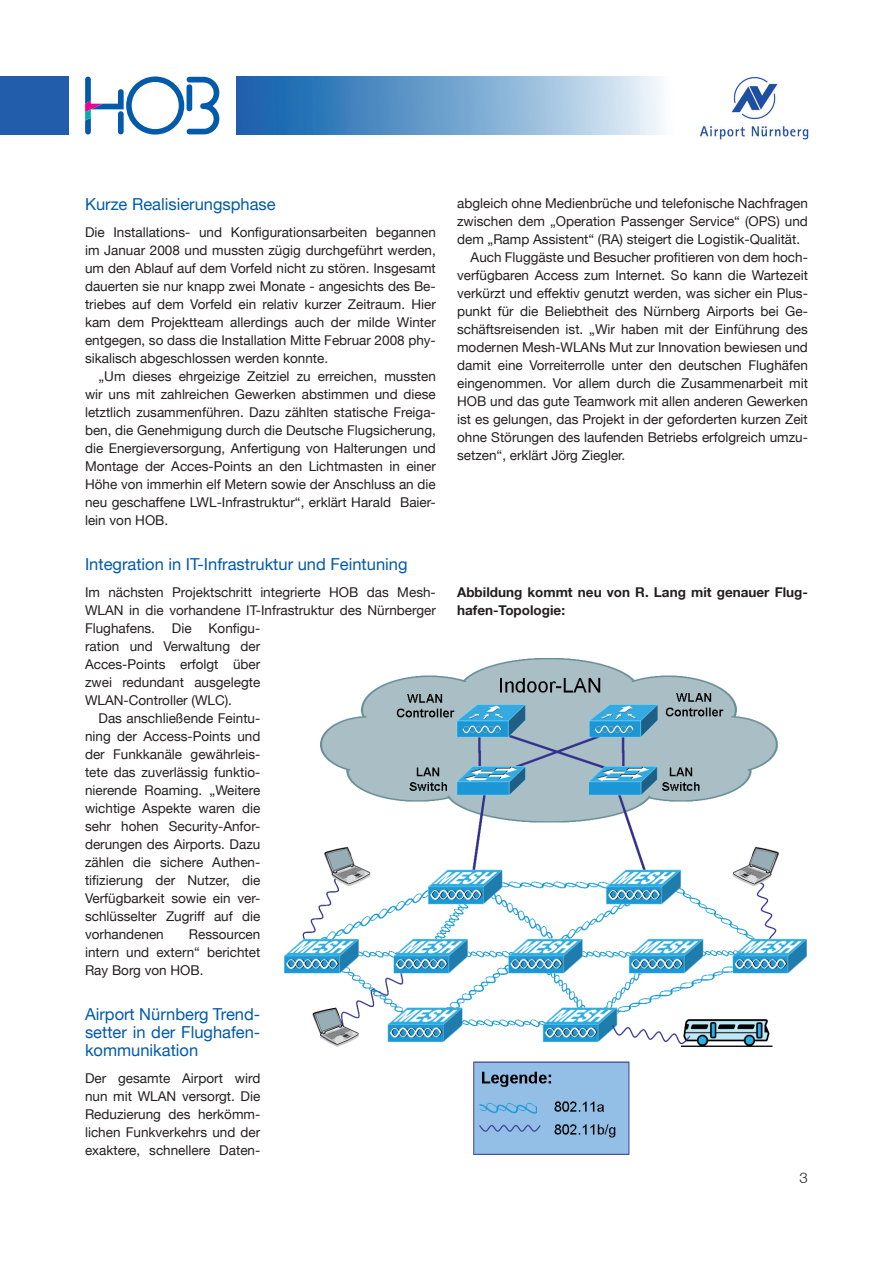
<style>
.page{position:relative;width:893px;height:1263px;background:#fff}
.page>*{position:absolute;margin:0;border:0;box-sizing:border-box;transform-origin:0 0}
.t1{font:16.5px/18px "Helvetica Neue LT";color:#015aaa;text-align:justify}
.t2{font:300 15px "Helvetica Neue LT";color:#231f20}
.t3{font:13.5px/18px "Helvetica Neue LT";color:#231f20;text-align:justify}
.t4{font:700 13.5px/18px "Helvetica Neue LT";color:#231f20}
</style>
<div class="page">
<svg style="left:85px;top:76px;width:134px;height:59px"></svg>
<svg style="left:236px;top:77px;width:427px;height:58px;background:#75a5d0"></svg>
<div style="left:0;top:76px;width:68px;height:59px;background:#225dab"></div>
<img style="left:700px;top:77px;width:109px;height:63px">
<img style="left:284px;top:658px;width:522px;height:496px">
<p class="t1" style="left:85px;top:195px;width:192px">Kurze Realisierungsphase</p>
<p class="t3" style="left:85px;top:223px;width:352px">Die Installations- und Konfigurationsarbeiten begannen im Januar 2008 und mussten zügig durchgeführt werden, um den Ablauf auf dem Vorfeld nicht zu stören. Insgesamt dauerten sie nur knapp zwei Monate - angesichts des Be&shy;triebes auf dem Vorfeld ein relativ kurzer Zeitraum. Hier kam dem Projektteam allerdings auch der milde Winter entgegen, so dass die Installation Mitte Februar 2008 phy&shy;sikalisch abgeschlossen werden konnte.</p>
<p class="t3" style="left:85px;top:367px;width:352px;text-indent:14px">„Um dieses ehrgeizige Zeitziel zu erreichen, mussten wir uns mit zahlreichen Gewerken abstimmen und diese letztlich zusammenführen. Dazu zählten statische Freiga&shy;ben, die Genehmigung durch die Deutsche Flugsicherung, die Energieversorgung, Anfertigung von Halterungen und Montage der Acces-Points an den Lichtmasten in einer Höhe von immerhin elf Metern sowie der Anschluss an die neu geschaffene LWL-Infrastruktur“, erklärt Harald Baier&shy;lein von HOB.</p>
<p class="t1" style="left:85px;top:555px;width:324px">Integration in IT-Infrastruktur und Feintuning</p>
<p class="t3" style="left:85px;top:583px;width:352px">Im nächsten Projektschritt integrierte HOB das Mesh-WLAN in die vorhandene IT-Infrastruktur des Nürnberger Flughafens.</p>
<p class="t3" style="left:85px;top:619px;width:177px;text-indent:124px">Konfigu&shy;ration und Verwaltung der Acces-Points erfolgt über zwei redundant ausgelegte WLAN-Controller (WLC).</p>
<p class="t3" style="left:85px;top:709px;width:177px;text-indent:14px">Das anschließende Feintu&shy;ning der Access-Points und der Funkkanäle gewährleis&shy;tete das zuverlässig funktio&shy;nierende Roaming. „Weitere wichtige Aspekte waren die sehr hohen Security-Anfor&shy;derungen des Airports. Dazu zählen die sichere Authen&shy;tifizierung der Nutzer, die Verfügbarkeit sowie ein ver&shy;schlüsselter Zugriff auf die vorhandenen</p>
<p class="t3" style="left:172px;top:619px;width:21px">Die</p>
<p class="t3" style="left:85px;top:925px;width:177px;text-indent:104px">Ressourcen intern und extern“ berichtet Ray Borg von HOB.</p>
<p class="t1" style="left:85px;top:1005px;width:177px">Airport Nürnberg Trend&shy;setter in der Flughafen&shy;kommunikation</p>
<p class="t3" style="left:85px;top:1069px;width:177px">Der gesamte Airport wird nun mit WLAN versorgt. Die Reduzierung des herkömm&shy;lichen Funkverkehrs und der exaktere, schnellere Daten-</p>
<p class="t3" style="left:457px;top:194px;width:352px">abgleich ohne Medienbrüche und telefonische Nachfragen</p>
<p class="t3" style="left:457px;top:212px;width:352px">zwischen dem „Operation Passenger Service“ (OPS) und</p>
<p class="t3" style="left:457px;top:230px;width:345px">dem „Ramp Assistent“ (RA) steigert die Logistik-Qualität.</p>
<p class="t3" style="left:471px;top:248px;width:339px">Auch Fluggäste und Besucher profitieren von dem hoch-</p>
<p class="t3" style="left:457px;top:266px;width:352px">verfügbaren Access zum Internet. So kann die Wartezeit</p>
<p class="t3" style="left:457px;top:284px;width:352px">verkürzt und effektiv genutzt werden, was sicher ein Plus-</p>
<p class="t3" style="left:457px;top:302px;width:352px">punkt für die Beliebtheit des Nürnberg Airports bei Ge-</p>
<p class="t3" style="left:457px;top:320px;width:352px">schäftsreisenden ist. „Wir haben mit der Einführung des</p>
<p class="t3" style="left:457px;top:338px;width:352px">modernen Mesh-WLANs Mut zur Innovation bewiesen und</p>
<p class="t3" style="left:457px;top:356px;width:352px">damit eine Vorreiterrolle unter den deutschen Flughäfen</p>
<p class="t3" style="left:457px;top:374px;width:352px">eingenommen. Vor allem durch die Zusammenarbeit mit</p>
<p class="t3" style="left:457px;top:392px;width:352px">HOB und das gute Teamwork mit allen anderen Gewerken</p>
<p class="t3" style="left:457px;top:410px;width:352px">ist es gelungen, das Projekt in der geforderten kurzen Zeit</p>
<p class="t3" style="left:457px;top:428px;width:352px">ohne Störungen des laufenden Betriebs erfolgreich umzu-</p>
<p class="t3" style="left:457px;top:446px;width:170px">setzen“, erklärt Jörg Ziegler.</p>
<p class="t4" style="left:457px;top:582px;width:352px">Abbildung kommt neu von R. Lang mit genauer Flug&shy;hafen-Topologie:</p>
<p class="t2" style="left:800px;top:1169px;width:10px">3</p>
</div>
